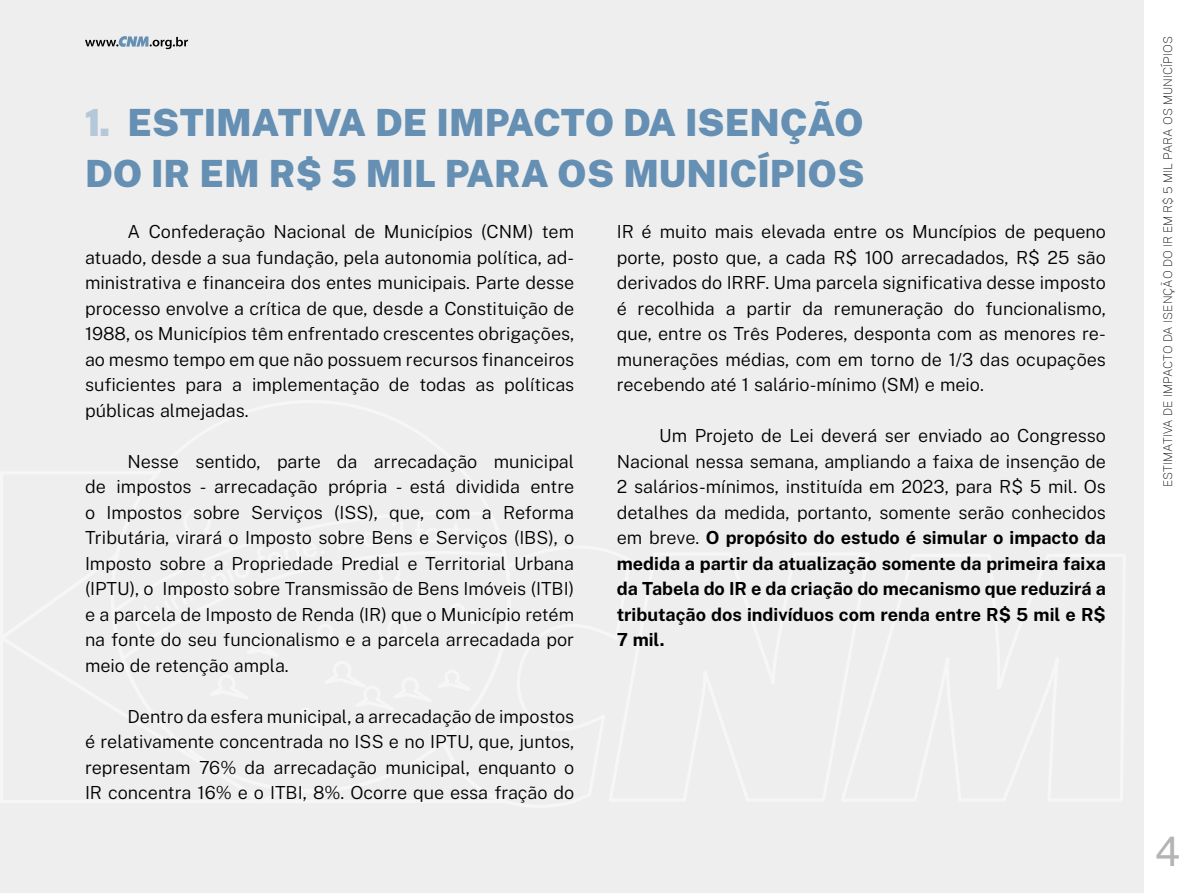
<style>
.page{position:relative;width:1191px;height:893px;background:#eee}
.page>*{position:absolute;margin:0;border:0;box-sizing:border-box;transform-origin:0 0}
.t1{font:40.5px "Public Sans";color:#b4b4b4}
.t2{font:900 37.5px/51px "Public Sans";color:#6590b3}
.t3{font:300 18px/25.5px "Public Sans";color:#000;text-align:justify}
.t4{font:100 12px "Public Sans";color:#000}
.s1{color:#b5c8d9}
.s2{font-weight:700}
</style>
<div class="page">
<div style="left:1144px;top:0;width:47px;height:893px;background:#fff"></div>
<svg style="left:85px;top:36px;width:103px;height:13px"></svg>
<h2 class="t2" style="left:85px;top:96px;width:781px"><span class="s1">1.</span> ESTIMATIVA DE IMPACTO DA ISENÇÃO<br>DO IR EM R$ 5 MIL PARA OS MUNICÍPIOS</h2>
<p class="t3" style="left:85px;top:218px;width:491px;text-indent:43px">A Confederação Nacional de Municípios (CNM) tem atuado, desde a sua fundação, pela autonomia política, ad&shy;ministrativa e financeira dos entes municipais. Parte desse processo envolve a crítica de que, desde a Constituição de 1988, os Municípios têm enfrentado crescentes obrigações, ao mesmo tempo em que não possuem recursos financeiros suficientes para a implementação de todas as políticas públicas almejadas.</p>
<p class="t3" style="left:85px;top:448px;width:491px;text-indent:43px">Nesse sentido, parte da arrecadação municipal de impostos - arrecadação própria - está dividida entre o Impostos sobre Serviços (ISS), que, com a Reforma Tributária, virará o Imposto sobre Bens e Serviços (IBS), o Imposto sobre a Propriedade Predial e Territorial Urbana (IPTU), o Imposto sobre Transmissão de Bens Imóveis (ITBI) e a parcela de Imposto de Renda (IR) que o Município retém na fonte do seu funcionalismo e a parcela arrecadada por meio de retenção ampla.</p>
<p class="t3" style="left:85px;top:703px;width:491px;text-indent:43px">Dentro da esfera municipal, a arrecadação de impostos é relativamente concentrada no ISS e no IPTU, que, juntos, representam 76% da arrecadação municipal, enquanto o IR concentra 16% e o ITBI, 8%. Ocorre que essa fração do</p>
<p class="t3" style="left:616px;top:218px;width:491px">IR é muito mais elevada entre os Muncípios de pequeno porte, posto que, a cada R$ 100 arrecadados, R$ 25 são derivados do IRRF. Uma parcela significativa desse imposto é recolhida a partir da remuneração do funcionalismo, que, entre os Três Poderes, desponta com as menores re&shy;munerações médias, com em torno de 1/3 das ocupações recebendo até 1 salário-mínimo (SM) e meio.</p>
<p class="t3" style="left:617px;top:422px;width:491px;text-indent:43px">Um Projeto de Lei deverá ser enviado ao Congresso Nacional nessa semana, ampliando a faixa de insenção de 2 salários-mínimos, instituída em 2023, para R$ 5 mil. Os detalhes da medida, portanto, somente serão conhecidos em breve. <span class="s2">O propósito do estudo é simular o impacto da medida a partir da atualização somente da primeira faixa da Tabela do IR e da criação do mecanismo que reduzirá a tributação dos indivíduos com renda entre R$ 5 mil e R$ 7 mil.</span></p>
<p class="t4" style="left:1160px;top:487px;width:452px;rotate:-90deg">ESTIMATIVA DE IMPACTO DA ISENÇÃO DO IR EM R$ 5 MIL PARA OS MUNICÍPIOS</p>
<h1 class="t1" style="left:1154px;top:823px;width:27px">4</h1>
</div>
